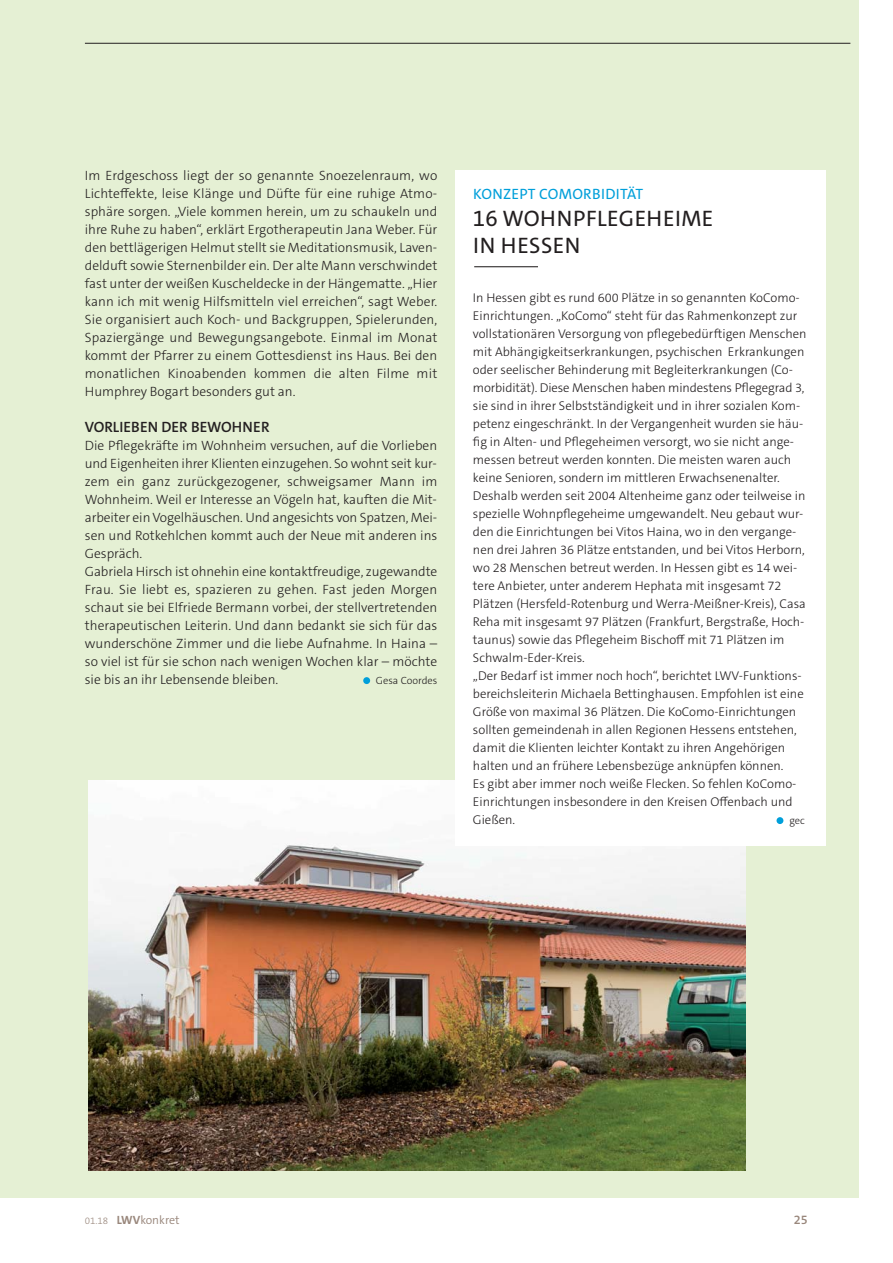
<style>
.page{position:relative;width:893px;height:1263px;background:#fff}
.page>*{position:absolute;margin:0;border:0;box-sizing:border-box;transform-origin:0 0}
.t1{font:22.5px/27px "The Sans C5";letter-spacing:.02em;color:#231f20}
.t2{font:600 15px "The Sans C5";color:#231f20}
.t3{font:15px "The Sans C5";letter-spacing:.02em;color:#009fda}
.t4{font:300 13.5px/18px "The Sans C5";color:#231f20;text-align:justify}
.t5{font:300 12.75px/18px "The Sans C5";color:#231f20}
.t6{font:600 12.75px "The Sans C5";color:#99877c}
.t7{font:300 12px "The Sans C5";color:#99877c}
.t8{font:300 10.5px "The Sans C5";color:#231f20}
.s1{font-size:9.75px}
.s2{font-weight:700}
</style>
<div class="page">
<hr style="left:0;top:0;width:1px;height:1198px;background:#e5f0d4">
<div style="left:0;top:0;width:859px;height:1197px;background:#e5f0d4"></div>
<hr style="left:85px;top:43px;width:765px;height:1px;background:#231f20">
<div style="left:363px;top:677px;width:7px;height:7px;background:#009fda;border-radius:50%"></div>
<img style="left:89px;top:780px;width:656px;height:390px">
<div style="left:455px;top:170px;width:370px;height:676px;background:#fff"></div>
<div style="left:776px;top:817px;width:7px;height:7px;background:#009fda;border-radius:50%"></div>
<hr style="left:474px;top:266px;width:64px;height:1px;background:#231f20">
<p class="t4" style="left:85px;top:168px;width:354px">Im Erdgeschoss liegt der so genannte Snoezelenraum, wo Lichteffekte, leise Klänge und Düfte für eine ruhige Atmo&shy;sphäre sorgen. „Viele kommen herein, um zu schaukeln und ihre Ruhe zu haben“, erklärt Ergotherapeutin Jana Weber. Für den bettlägerigen Helmut stellt sie Meditationsmusik, Laven&shy;delduft sowie Sternenbilder ein. Der alte Mann verschwindet fast unter der weißen Kuscheldecke in der Hängematte. „Hier kann ich mit wenig Hilfsmitteln viel erreichen“, sagt Weber.<br>Sie organisiert auch Koch- und Backgruppen, Spielerunden, Spaziergänge und Bewegungsangebote. Einmal im Monat kommt der Pfarrer zu einem Gottesdienst ins Haus. Bei den monatlichen Kinoabenden kommen die alten Filme mit Humphrey Bogart besonders gut an.</p>
<p class="t2" style="left:85px;top:421px;width:186px">VORLIEBEN DER BEWOHNER</p>
<p class="t4" style="left:85px;top:438px;width:354px;text-align:left">Die Pflegekräfte im Wohnheim versuchen, auf die Vorlieben und Eigenheiten ihrer Klienten einzugehen. So wohnt seit kur&shy;zem ein ganz zurückgezogener, schweigsamer Mann im Wohnheim. Weil er Interesse an Vögeln hat, kauften die Mit&shy;arbeiter ein Vogelhäuschen. Und angesichts von Spatzen, Mei&shy;sen und Rotkehlchen kommt auch der Neue mit anderen ins Gespräch.<br>Gabriela Hirsch ist ohnehin eine kontaktfreudige, zugewandte Frau. Sie liebt es, spazieren zu gehen. Fast jeden Morgen schaut sie bei Elfriede Bermann vorbei, der stellvertretenden therapeutischen Leiterin. Und dann bedankt sie sich für das wunderschöne Zimmer und die liebe Aufnahme. In Haina – so viel ist für sie schon nach wenigen Wochen klar – möchte sie bis an ihr Lebensende bleiben.</p>
<p class="t8" style="left:376px;top:676px;width:63px">Gesa Coordes</p>
<p class="t3" style="left:473px;top:188px;width:171px">KONZEPT COMORBIDITÄT</p>
<h1 class="t1" style="left:473px;top:207px;width:242px">16 WOHNPFLEGEHEIME<br>IN HESSEN</h1>
<p class="t5" style="left:473px;top:290px;width:335px">In Hessen gibt es rund 600 Plätze in so genannten KoComo-Einrichtungen. „KoComo“ steht für das Rahmenkonzept zur vollstationären Versorgung von pflegebedürftigen Menschen mit Abhängigkeitserkrankungen, psychischen Erkrankungen oder seelischer Behinderung mit Begleiterkrankungen (Co&shy;morbidität). Diese Menschen haben mindestens Pflegegrad 3, sie sind in ihrer Selbstständigkeit und in ihrer sozialen Kom&shy;petenz eingeschränkt. In der Vergangenheit wurden sie häu&shy;fig in Alten- und Pflegeheimen versorgt, wo sie nicht ange&shy;messen betreut werden konnten. Die meisten waren auch keine Senioren, sondern im mittleren Erwachsenenalter.<br>Deshalb werden seit 2004 Altenheime ganz oder teilweise in spezielle Wohnpflegeheime umgewandelt. Neu gebaut wur&shy;den die Einrichtungen bei Vitos Haina, wo in den vergange&shy;nen drei Jahren 36 Plätze entstanden, und bei Vitos Herborn, wo 28 Menschen betreut werden. In Hessen gibt es 14 wei&shy;tere Anbieter, unter anderem Hephata mit insgesamt 72<br>Plätzen (Hersfeld-Rotenburg und Werra-Meißner-Kreis), Casa Reha mit insgesamt 97 Plätzen (Frankfurt, Bergstraße, Hoch&shy;taunus) sowie das Pflegeheim Bischoff mit 71 Plätzen im Schwalm-Eder-Kreis.<br>„Der Bedarf ist immer noch hoch“, berichtet LWV-Funktions&shy;bereichsleiterin Michaela Bettinghausen. Empfohlen ist eine Größe von maximal 36 Plätzen. Die KoComo-Einrichtungen sollten gemeindenah in allen Regionen Hessens entstehen, damit die Klienten leichter Kontakt zu ihren Angehörigen halten und an frühere Lebensbezüge anknüpfen können.<br>Es gibt aber immer noch weiße Flecken. So fehlen KoComo-Einrichtungen insbesondere in den Kreisen Offenbach und Gießen.</p>
<p class="t8" style="left:789px;top:816px;width:17px">gec</p>
<p class="t7" style="left:85px;top:1213px;width:96px"><span class="s1">01.18</span> <span class="s2">LWV</span>konkret</p>
<p class="t6" style="left:794px;top:1215px;width:16px">25</p>
</div>
